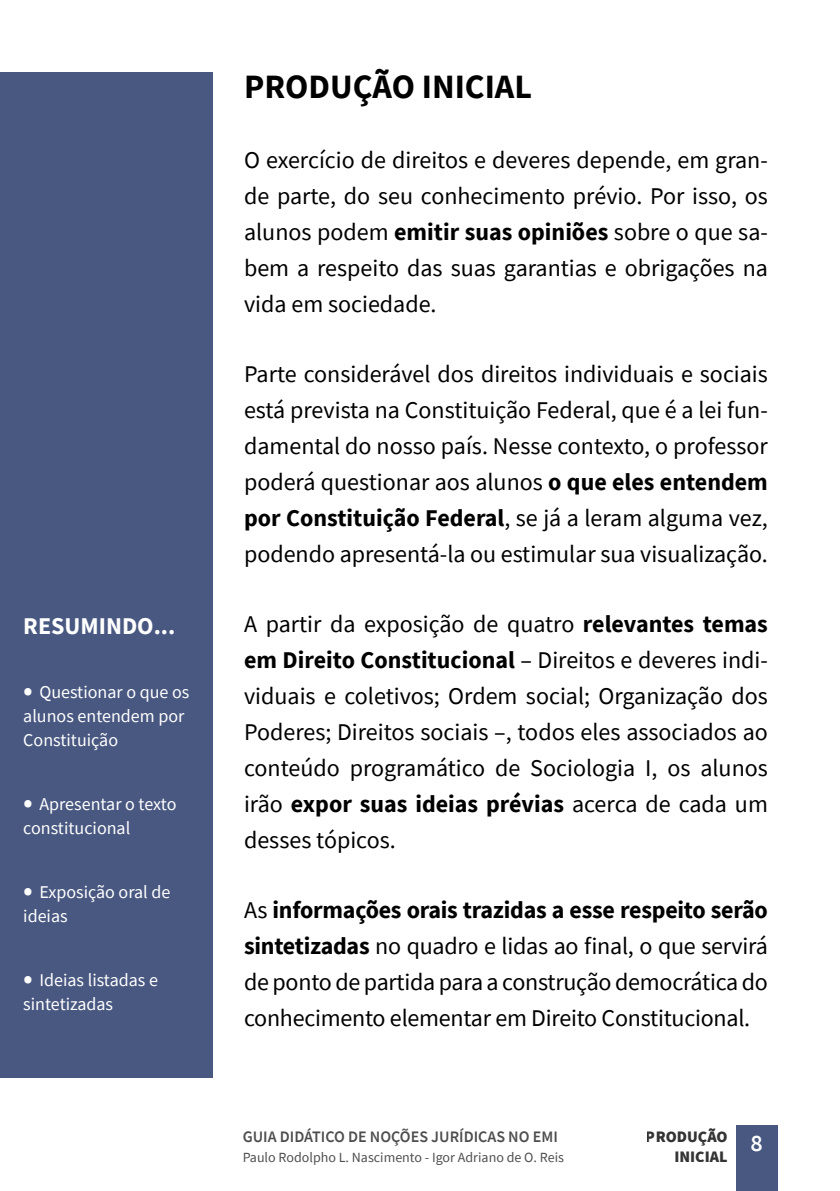
<style>
.page{position:relative;width:840px;height:1191px;background:#fff}
.page>*{position:absolute;margin:0;border:0;box-sizing:border-box;transform-origin:0 0}
.t1{font:700 34px "Source Sans Pro";color:#000}
.t2{font:24px/36px "Source Sans Pro";color:#000;text-align:justify}
.t3{font:700 24px "Source Sans Pro";color:#fff}
.t4{font:600 24px "Source Sans Pro";color:#fff}
.t5{font:18px/24px "Source Sans Pro";color:#fff}
.t6{font:600 16px "Source Sans Pro";color:#000}
.t7{font:900 16px/20px "Source Sans Pro";color:#000;text-align:right}
.t8{font:14px "Source Sans Pro";color:#000}
.s1{font-size:32px}
.s2{font-weight:700}
</style>
<div class="page">
<div style="left:735px;top:1125px;width:42px;height:66px;background:#495881"></div>
<div style="left:0;top:72px;width:213px;height:1005px;background:#495881"></div>
<p class="t3" style="left:23px;top:609px;width:153px">RESUMINDO...</p>
<p class="t5" style="left:23px;top:679px;width:167px"><span class="s1">•</span> Questionar o que os alunos entendem por<br>Constituição</p>
<p class="t5" style="left:23px;top:791px;width:155px"><span class="s1">•</span> Apresentar o texto constitucional</p>
<p class="t5" style="left:23px;top:879px;width:149px"><span class="s1">•</span> Exposição oral de ideias</p>
<p class="t5" style="left:23px;top:967px;width:136px"><span class="s1">•</span> Ideias listadas e sintetizadas</p>
<h1 class="t1" style="left:244px;top:63px;width:289px">PRODUÇÃO INICIAL</h1>
<p class="t2" style="left:244px;top:141px;width:525px">O exercício de direitos e deveres depende, em gran&shy;de parte, do seu conhecimento prévio. Por isso, os alunos podem <span class="s2">emitir suas opiniões</span> sobre o que sa&shy;bem a respeito das suas garantias e obrigações na vida em sociedade.</p>
<p class="t2" style="left:244px;top:355px;width:525px">Parte considerável dos direitos individuais e sociais está prevista na Constituição Federal, que é a lei fun&shy;damental do nosso país. Nesse contexto, o professor poderá questionar aos alunos <span class="s2">o que eles entendem por Constituição Federal</span>, se já a leram alguma vez, podendo apresentá-la ou estimular sua visualização.</p>
<p class="t2" style="left:244px;top:605px;width:525px">A partir da exposição de quatro <span class="s2">relevantes temas em Direito Constitucional</span> – Direitos e deveres indi&shy;viduais e coletivos; Ordem social; Organização dos Poderes; Direitos sociais –, todos eles associados ao conteúdo programático de Sociologia I, os alunos irão <span class="s2">expor suas ideias prévias</span> acerca de cada um desses tópicos.</p>
<p class="t2" style="left:244px;top:891px;width:525px">As <span class="s2">informações orais trazidas a esse respeito serão sintetizadas</span> no quadro e lidas ao final, o que servirá de ponto de partida para a construção democrática do conhecimento elementar em Direito Constitucional.</p>
<p class="t6" style="left:242px;top:1125px;width:316px">GUIA DIDÁTICO DE NOÇÕES JURÍDICAS NO EMI</p>
<p class="t8" style="left:242px;top:1148px;width:323px">Paulo Rodolpho L. Nascimento - Igor Adriano de O. Reis</p>
<p class="t7" style="left:645px;top:1126px;width:83px">PRODUÇÃO<br>INICIAL</p>
<p class="t4" style="left:750px;top:1127px;width:14px">8</p>
</div>
